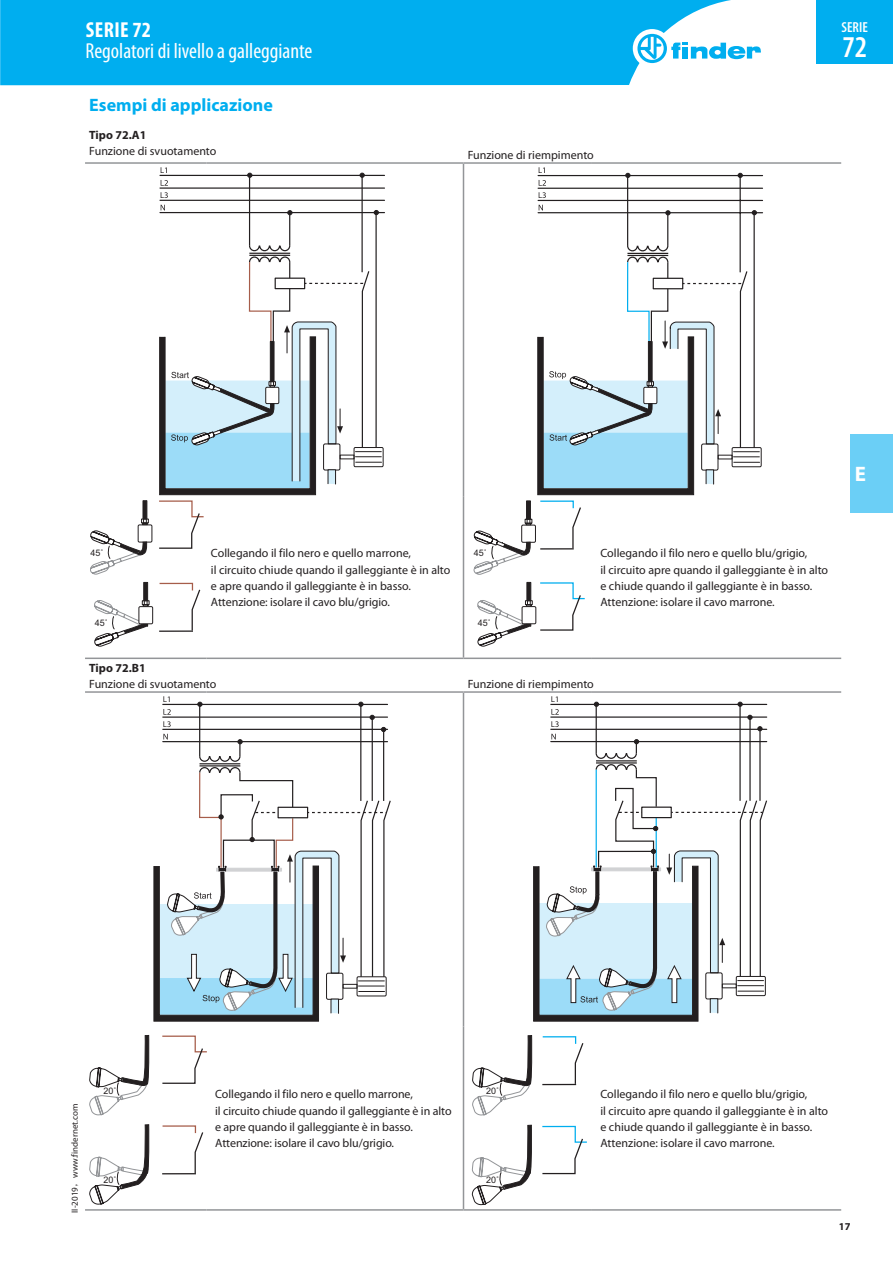
<style>
.page{position:relative;width:893px;height:1263px;background:#fff}
.page>*{position:absolute;margin:0;border:0;box-sizing:border-box;transform-origin:0 0}
.t1{font:600 condensed 30.3px "Myriad Pro";color:#fff}
.t2{font:condensed 21.75px "Myriad Pro";color:#fff}
.t3{font:700 condensed 21.75px "Myriad Pro";letter-spacing:.02em;color:#fff}
.t4{font:700 21px "Myriad Pro";color:#fff}
.t5{font:700 18px "Myriad Pro";color:#00aeef}
.t6{font:600 condensed 14.55px "Myriad Pro";color:#fff}
.t7{font:12px/16.2px "Myriad Pro";color:#231f20}
.t8{font:700 12px "Myriad Pro";color:#231f20}
.t9{font:700 10.5px "Myriad Pro";color:#231f20}
.t10{font:9px "Arial";color:#231f20}
.t11{font:9px "Myriad Pro";color:#231f20}
.s1{font-family:"Sim Hei"}
</style>
<div class="page">
<div style="left:0;top:0;width:731px;height:85px;background:#00aeef"></div>
<div style="left:633px;top:29px;width:38px;height:39px;background:#fff;border-radius:50%"></div>
<svg style="left:637px;top:34px;width:124px;height:29px"></svg>
<div style="left:816px;top:0;width:77px;height:64px;background:#00aeef"></div>
<div style="left:850px;top:434px;width:43px;height:78px;background:#6bcff6"></div>
<hr style="left:85px;top:1209px;width:122px;height:2px;background:#939598">
<hr style="left:207px;top:1209px;width:256px;height:2px;background:#939598">
<hr style="left:463px;top:1209px;width:129px;height:2px;background:#939598">
<hr style="left:592px;top:1209px;width:249px;height:2px;background:#939598">
<hr style="left:85px;top:162px;width:122px;height:2px;background:#939598">
<hr style="left:207px;top:162px;width:256px;height:2px;background:#939598">
<hr style="left:463px;top:162px;width:129px;height:2px;background:#939598">
<hr style="left:592px;top:162px;width:249px;height:2px;background:#939598">
<hr style="left:85px;top:657px;width:122px;height:2px;background:#939598">
<hr style="left:207px;top:657px;width:256px;height:2px;background:#939598">
<hr style="left:463px;top:657px;width:129px;height:2px;background:#939598">
<hr style="left:592px;top:657px;width:249px;height:2px;background:#939598">
<hr style="left:85px;top:691px;width:122px;height:2px;background:#939598">
<hr style="left:207px;top:691px;width:256px;height:2px;background:#939598">
<hr style="left:463px;top:691px;width:129px;height:2px;background:#939598">
<hr style="left:592px;top:691px;width:249px;height:2px;background:#939598">
<hr style="left:463px;top:693px;width:1px;height:333px;background:#939598">
<hr style="left:463px;top:1026px;width:1px;height:183px;background:#939598">
<hr style="left:463px;top:164px;width:1px;height:332px;background:#939598">
<hr style="left:463px;top:496px;width:1px;height:161px;background:#939598">
<hr style="left:361px;top:176px;width:2px;height:96px;background:#231f20">
<hr style="left:289px;top:211px;width:1px;height:34px;background:#231f20">
<svg style="left:161px;top:192px;width:7px;height:6px"></svg>
<hr style="left:160px;top:212px;width:224px;height:1px;background:#231f20">
<hr style="left:160px;top:200px;width:224px;height:1px;background:#231f20">
<svg style="left:161px;top:205px;width:4px;height:5px"></svg>
<svg style="left:247px;top:173px;width:5px;height:5px"></svg>
<svg style="left:287px;top:210px;width:6px;height:5px"></svg>
<hr style="left:375px;top:214px;width:2px;height:233px;background:#231f20">
<svg style="left:161px;top:180px;width:7px;height:6px"></svg>
<hr style="left:160px;top:187px;width:224px;height:2px;background:#231f20">
<svg style="left:161px;top:167px;width:6px;height:6px"></svg>
<hr style="left:160px;top:175px;width:224px;height:1px;background:#231f20">
<svg style="left:374px;top:210px;width:5px;height:5px"></svg>
<svg style="left:360px;top:173px;width:5px;height:5px"></svg>
<hr style="left:249px;top:175px;width:1px;height:70px;background:#231f20">
<hr style="left:740px;top:176px;width:1px;height:96px;background:#231f20">
<hr style="left:667px;top:212px;width:1px;height:33px;background:#231f20">
<hr style="left:538px;top:212px;width:224px;height:1px;background:#231f20">
<hr style="left:538px;top:200px;width:224px;height:1px;background:#231f20">
<svg style="left:625px;top:173px;width:5px;height:5px"></svg>
<svg style="left:665px;top:210px;width:6px;height:5px"></svg>
<hr style="left:753px;top:214px;width:2px;height:233px;background:#231f20">
<hr style="left:538px;top:188px;width:224px;height:1px;background:#231f20">
<hr style="left:538px;top:175px;width:224px;height:1px;background:#231f20">
<svg style="left:752px;top:210px;width:5px;height:5px"></svg>
<svg style="left:738px;top:173px;width:5px;height:5px"></svg>
<hr style="left:627px;top:175px;width:1px;height:70px;background:#231f20">
<svg style="left:539px;top:192px;width:7px;height:6px"></svg>
<svg style="left:539px;top:205px;width:4px;height:5px"></svg>
<svg style="left:539px;top:180px;width:7px;height:6px"></svg>
<svg style="left:539px;top:167px;width:6px;height:6px"></svg>
<div style="left:138px;top:524px;width:14px;height:18px;border:1px solid #231f20"></div>
<hr style="left:143px;top:500px;width:4px;height:19px;background:#231f20">
<svg style="left:159px;top:244px;width:225px;height:388px"></svg>
<svg style="left:90px;top:519px;width:59px;height:128px"></svg>
<div style="left:139px;top:607px;width:14px;height:17px;background:#fff"></div>
<div style="left:139px;top:606px;width:14px;height:18px;border:1px solid #231f20"></div>
<svg style="left:473px;top:245px;width:289px;height:402px"></svg>
<div style="left:522px;top:607px;width:14px;height:17px;background:#fff"></div>
<div style="left:522px;top:606px;width:14px;height:18px;border:1px solid #231f20"></div>
<svg style="left:153px;top:696px;width:238px;height:325px"></svg>
<svg style="left:533px;top:696px;width:234px;height:325px"></svg>
<svg style="left:162px;top:1035px;width:45px;height:49px"></svg>
<svg style="left:89px;top:1035px;width:60px;height:81px"></svg>
<svg style="left:162px;top:1125px;width:42px;height:49px"></svg>
<svg style="left:89px;top:1125px;width:60px;height:80px"></svg>
<svg style="left:471px;top:1035px;width:116px;height:170px"></svg>
<h2 class="t3" style="left:86px;top:17px;width:67px">SERIE 72</h2>
<h2 class="t2" style="left:85px;top:38px;width:229px">Regolatori di livello a galleggiante</h2>
<h3 class="t5" style="left:89px;top:93px;width:185px">Esempi di applicazione</h3>
<p class="t8" style="left:89px;top:127px;width:59px">Tipo 72.A1</p>
<p class="t7" style="left:89px;top:143px;width:129px">Funzione di svuotamento</p>
<p class="t7" style="left:468px;top:146px;width:128px">Funzione di riempimento</p>
<p class="t6" style="left:842px;top:19px;width:28px">SERIE</p>
<h1 class="t1" style="left:842px;top:30px;width:26px">72</h1>
<p class="t7" style="left:211px;top:545px;width:241px">Collegando il filo nero e quello marrone,<br>il circuito chiude quando il galleggiante è in alto e apre quando il galleggiante è in basso.<br>Attenzione: isolare il cavo blu/grigio.</p>
<p class="t10" style="left:330px;top:547px;width:14px">45˚</p>
<p class="t10" style="left:474px;top:547px;width:14px">45˚</p>
<p class="t10" style="left:90px;top:547px;width:14px">45˚</p>
<p class="t10" style="left:234px;top:547px;width:14px">45˚</p>
<p class="t10" style="left:95px;top:617px;width:14px">45˚</p>
<p class="t10" style="left:478px;top:617px;width:14px">45˚</p>
<p class="t7" style="left:600px;top:545px;width:229px">Collegando il filo nero e quello blu/grigio,<br>il circuito apre quando il galleggiante è in alto e chiude quando il galleggiante è in basso.<br>Attenzione: isolare il cavo marrone.</p>
<p class="t8" style="left:89px;top:660px;width:58px">Tipo 72.B1</p>
<p class="t7" style="left:89px;top:675px;width:129px">Funzione di svuotamento</p>
<p class="t7" style="left:468px;top:675px;width:128px">Funzione di riempimento</p>
<h3 class="t4" style="left:855px;top:460px;width:13px">E</h3>
<p class="t11" style="left:69px;top:1213px;width:111px;rotate:-90deg">II-2019<span class="s1">，</span>www.findernet.com</p>
<p class="t10" style="left:103px;top:1085px;width:14px">20˚</p>
<p class="t10" style="left:247px;top:1085px;width:14px">20˚</p>
<p class="t10" style="left:343px;top:1085px;width:14px">20˚</p>
<p class="t10" style="left:486px;top:1085px;width:14px">20˚</p>
<p class="t7" style="left:215px;top:1086px;width:238px">Collegando il filo nero e quello marrone,<br>il circuito chiude quando il galleggiante è in alto e apre quando il galleggiante è in basso.<br>Attenzione: isolare il cavo blu/grigio.</p>
<p class="t10" style="left:103px;top:1174px;width:14px">20˚</p>
<p class="t10" style="left:486px;top:1174px;width:14px">20˚</p>
<p class="t7" style="left:600px;top:1086px;width:229px">Collegando il filo nero e quello blu/grigio,<br>il circuito apre quando il galleggiante è in alto e chiude quando il galleggiante è in basso.<br>Attenzione: isolare il cavo marrone.</p>
<p class="t9" style="left:839px;top:1219px;width:13px">17</p>
</div>
